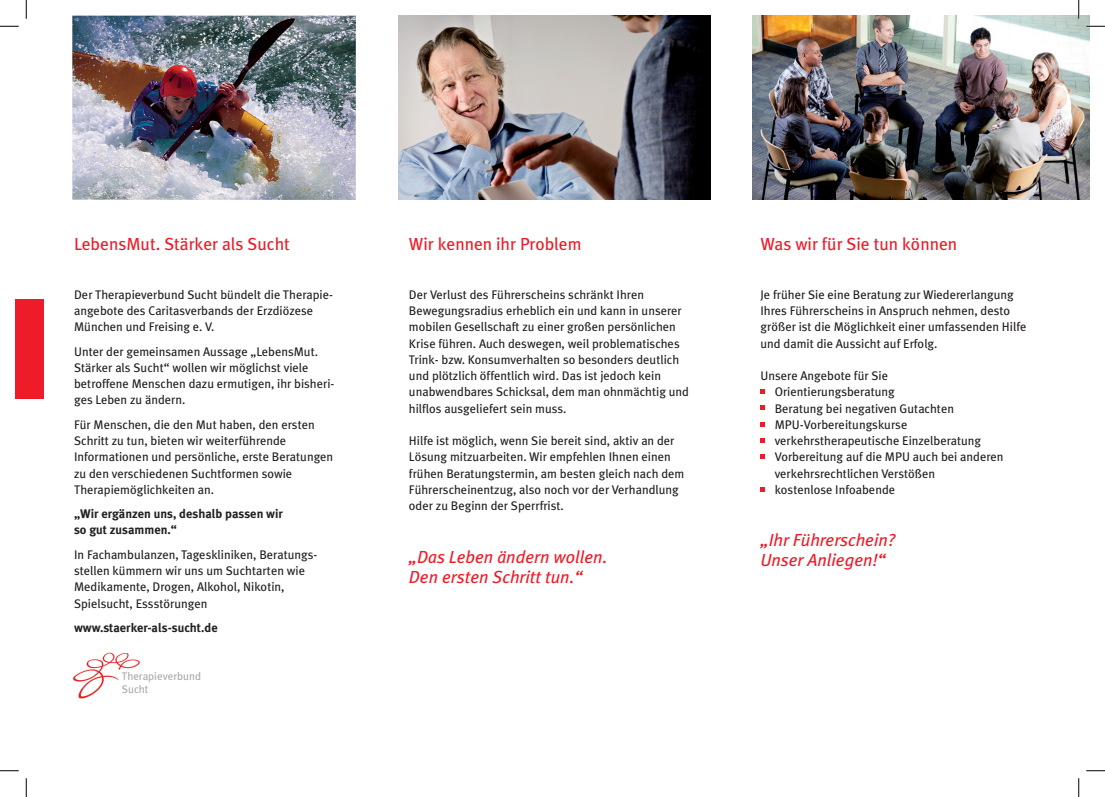
<style>
.page{position:relative;width:1105px;height:797px;background:#fff}
.page>*{position:absolute;margin:0;border:0;box-sizing:border-box;transform-origin:0 0}
.t1{font:italic 17.5px/20px "Meta Plus";color:#ee1c28}
.t2{font:17.5px "Meta Plus";color:#ee1c28}
.t3{font:12.5px/16.2px "Meta Plus";color:#231f20}
.t4{font:700 12.5px/16.2px "Meta Plus";color:#231f20}
.t5{font:11px/12.9px "Meta Plus";color:#a8a9ad}
</style>
<div class="page">
<img style="left:72px;top:16px;width:284px;height:184px">
<img style="left:753px;top:16px;width:336px;height:184px">
<img style="left:398px;top:16px;width:312px;height:184px">
<div style="left:16px;top:299px;width:28px;height:99px;background:#ee1c28"></div>
<svg style="left:760px;top:389px;width:5px;height:5px"></svg>
<svg style="left:760px;top:405px;width:5px;height:5px"></svg>
<svg style="left:760px;top:422px;width:5px;height:4px"></svg>
<svg style="left:760px;top:438px;width:5px;height:4px"></svg>
<svg style="left:760px;top:454px;width:5px;height:5px"></svg>
<svg style="left:760px;top:487px;width:5px;height:4px"></svg>
<img style="left:73px;top:652px;width:67px;height:47px">
<svg style="left:0;top:25px;width:19px;height:2px"></svg>
<svg style="left:1086px;top:25px;width:19px;height:2px"></svg>
<svg style="left:0;top:770px;width:19px;height:1px"></svg>
<svg style="left:1086px;top:770px;width:19px;height:1px"></svg>
<svg style="left:25px;top:0;width:2px;height:19px"></svg>
<svg style="left:25px;top:778px;width:2px;height:19px"></svg>
<svg style="left:1078px;top:0;width:1px;height:19px"></svg>
<svg style="left:1078px;top:778px;width:1px;height:19px"></svg>
<h1 class="t2" style="left:74px;top:234px;width:217px">LebensMut. Stärker als Sucht</h1>
<h1 class="t2" style="left:409px;top:234px;width:174px">Wir kennen ihr Problem</h1>
<h1 class="t2" style="left:760px;top:234px;width:198px">Was wir für Sie tun können</h1>
<p class="t3" style="left:74px;top:286px;width:260px">Der Therapieverbund Sucht bündelt die Therapie&shy;angebote des Caritasverbands der Erzdiözese<br>München und Freising e. V.</p>
<p class="t3" style="left:74px;top:343px;width:262px">Unter der gemeinsamen Aussage „LebensMut.<br>Stärker als Sucht“ wollen wir möglichst viele betroffene Menschen dazu ermutigen, ihr bisheri&shy;ges Leben zu ändern.</p>
<p class="t3" style="left:74px;top:416px;width:261px">Für Menschen, die den Mut haben, den ersten Schritt zu tun, bieten wir weiterführende Informationen und persönliche, erste Beratungen zu den verschiedenen Suchtformen sowie Therapiemöglichkeiten an.</p>
<p class="t4" style="left:74px;top:505px;width:210px">„Wir ergänzen uns, deshalb passen wir so gut zusammen.“</p>
<p class="t3" style="left:74px;top:546px;width:245px">In Fachambulanzen, Tageskliniken, Beratungs&shy;stellen kümmern wir uns um Suchtarten wie Medikamente, Drogen, Alkohol, Nikotin, Spielsucht, Essstörungen</p>
<p class="t4" style="left:74px;top:619px;width:145px">www.staerker-als-sucht.de</p>
<p class="t3" style="left:409px;top:286px;width:282px">Der Verlust des Führerscheins schränkt Ihren Bewegungsradius erheblich ein und kann in unserer mobilen Gesellschaft zu einer großen persönlichen Krise führen. Auch deswegen, weil problematisches Trink- bzw. Konsumverhalten so besonders deutlich und plötzlich öffentlich wird. Das ist jedoch kein unabwendbares Schicksal, dem man ohnmächtig und hilflos ausgeliefert sein muss.</p>
<p class="t3" style="left:409px;top:432px;width:277px">Hilfe ist möglich, wenn Sie bereit sind, aktiv an der Lösung mitzuarbeiten. Wir empfehlen Ihnen einen frühen Beratungstermin, am besten gleich nach dem Führerscheinentzug, also noch vor der Verhandlung oder zu Beginn der Sperrfrist.</p>
<h1 class="t1" style="left:409px;top:546px;width:200px">„Das Leben ändern wollen.<br>Den ersten Schritt tun.“</h1>
<p class="t3" style="left:760px;top:286px;width:267px">Je früher Sie eine Beratung zur Wiedererlangung Ihres Führerscheins in Anspruch nehmen, desto größer ist die Möglichkeit einer umfassenden Hilfe und damit die Aussicht auf Erfolg.</p>
<p class="t3" style="left:775px;top:367px;width:230px;text-indent:-14px">Unsere Angebote für Sie<br>Orientierungsberatung<br>Beratung bei negativen Gutachten<br>MPU-Vorbereitungskurse verkehrstherapeutische Einzelberatung<br>Vorbereitung auf die MPU auch bei anderen verkehrsrechtlichen Verstößen<br>kostenlose Infoabende</p>
<h1 class="t1" style="left:760px;top:530px;width:136px">„Ihr Führerschein?<br>Unser Anliegen!“</h1>
<p class="t5" style="left:122px;top:670px;width:81px">Therapieverbund<br>Sucht</p>
</div>
